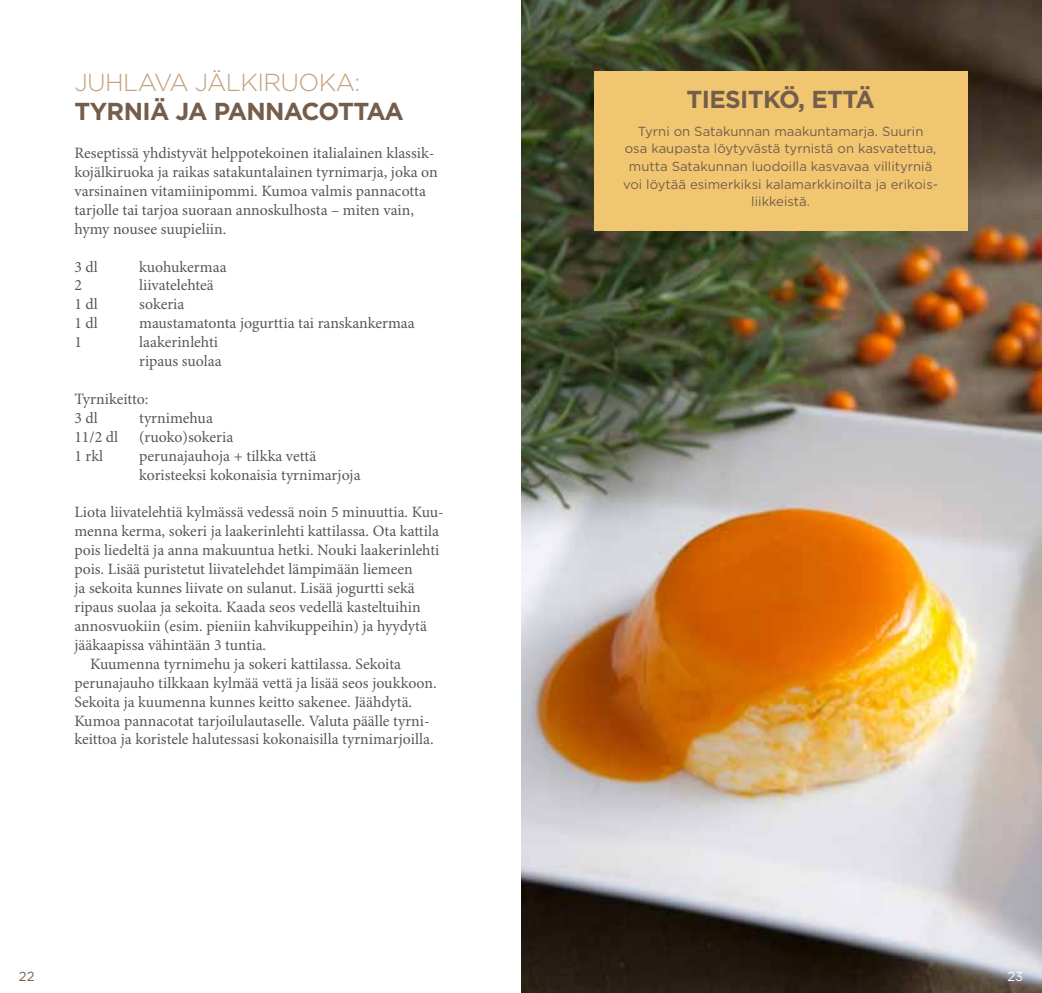
<style>
.page{position:relative;width:1042px;height:993px;background:#fff}
.page>*{position:absolute;margin:0;border:0;box-sizing:border-box;transform-origin:0 0}
.t1{font:700 24.5px "Gotham";letter-spacing:-.025em;color:#755d4c}
.t2{font:300 24.5px "Gotham";letter-spacing:-.025em;color:#c1a079}
.t3{font:15.75px/18.9px "Minion Pro";color:#575756}
.t4{font:13.12px/17.5px "Gotham";color:#755d4c;text-align:center}
.t5{font:13.12px "Gotham";color:#fff}
</style>
<div class="page">
<img style="left:521px;top:0;width:521px;height:992px">
<div style="left:594px;top:71px;width:374px;height:160px;background:#f0c671"></div>
<h1 class="t2" style="left:74px;top:67px;width:287px">JUHLAVA JÄLKIRUOKA:</h1>
<h1 class="t1" style="left:74px;top:95px;width:331px">TYRNIÄ JA PANNACOTTAA</h1>
<p class="t3" style="left:74px;top:144px;width:365px">Reseptissä yhdistyvät helppotekoinen italialainen klassik&shy;kojälkiruoka ja raikas satakuntalainen tyrnimarja, joka on varsinainen vitamiinipommi. Kumoa valmis pannacotta tarjolle tai tarjoa suoraan annoskulhosta – miten vain, hymy nousee suupieliin.</p>
<p class="t3" style="left:74px;top:257px;width:25px">3 dl</p>
<p class="t3" style="left:139px;top:257px;width:89px">kuohukermaa</p>
<p class="t3" style="left:74px;top:276px;width:9px">2</p>
<p class="t3" style="left:139px;top:276px;width:76px">liivatelehteä</p>
<p class="t3" style="left:74px;top:295px;width:25px">1 dl</p>
<p class="t3" style="left:139px;top:295px;width:47px">sokeria</p>
<p class="t3" style="left:74px;top:314px;width:25px">1 dl</p>
<p class="t3" style="left:139px;top:314px;width:277px">maustamatonta jogurttia tai ranskankermaa</p>
<p class="t3" style="left:74px;top:333px;width:9px">1</p>
<p class="t3" style="left:139px;top:333px;width:84px">laakerinlehti ripaus suolaa</p>
<p class="t3" style="left:74px;top:390px;width:76px">Tyrnikeitto:<br>3 dl</p>
<p class="t3" style="left:139px;top:409px;width:75px">tyrnimehua</p>
<p class="t3" style="left:74px;top:428px;width:45px">11/2 dl</p>
<p class="t3" style="left:139px;top:428px;width:96px">(ruoko)sokeria</p>
<p class="t3" style="left:74px;top:446px;width:30px">1 rkl</p>
<p class="t3" style="left:139px;top:446px;width:223px">perunajauhoja + tilkka vettä koristeeksi kokonaisia tyrnimarjoja</p>
<p class="t3" style="left:74px;top:503px;width:371px">Liota liivatelehtiä kylmässä vedessä noin 5 minuuttia. Kuu-</p>
<p class="t3" style="left:74px;top:522px;width:366px">menna kerma, sokeri ja laakerinlehti kattilassa. Ota kattila</p>
<p class="t3" style="left:74px;top:541px;width:367px">pois liedeltä ja anna makuuntua hetki. Nouki laakerinlehti</p>
<p class="t3" style="left:74px;top:560px;width:340px">pois. Lisää puristetut liivatelehdet lämpimään liemeen</p>
<p class="t3" style="left:74px;top:579px;width:342px">ja sekoita kunnes liivate on sulanut. Lisää jogurtti sekä</p>
<p class="t3" style="left:74px;top:598px;width:348px">ripaus suolaa ja sekoita. Kaada seos vedellä kasteltuihin</p>
<p class="t3" style="left:74px;top:617px;width:354px">annosvuokiin (esim. pieniin kahvikuppeihin) ja hyydytä</p>
<p class="t3" style="left:74px;top:635px;width:193px">jääkaapissa vähintään 3 tuntia.</p>
<p class="t3" style="left:90px;top:654px;width:312px">Kuumenna tyrnimehu ja sokeri kattilassa. Sekoita</p>
<p class="t3" style="left:74px;top:673px;width:364px">perunajauho tilkkaan kylmää vettä ja lisää seos joukkoon.</p>
<p class="t3" style="left:74px;top:692px;width:339px">Sekoita ja kuumenna kunnes keitto sakenee. Jäähdytä.</p>
<p class="t3" style="left:74px;top:711px;width:357px">Kumoa pannacotat tarjoilulautaselle. Valuta päälle tyrni-</p>
<p class="t3" style="left:74px;top:730px;width:361px">keittoa ja koristele halutessasi kokonaisilla tyrnimarjoilla.</p>
<h1 class="t1" style="left:686px;top:83px;width:190px">TIESITKÖ, ETTÄ</h1>
<p class="t4" style="left:623px;top:122px;width:317px">Tyrni on Satakunnan maakuntamarja. Suurin<br>osa kaupasta löytyvästä tyrnistä on kasvatettua, mutta Satakunnan luodoilla kasvavaa villityrniä voi löytää esimerkiksi kalamarkkinoilta ja erikois&shy;liikkeistä.</p>
<p class="t4" style="left:19px;top:967px;width:17px">22</p>
<p class="t5" style="left:1007px;top:967px;width:17px">23</p>
</div>
